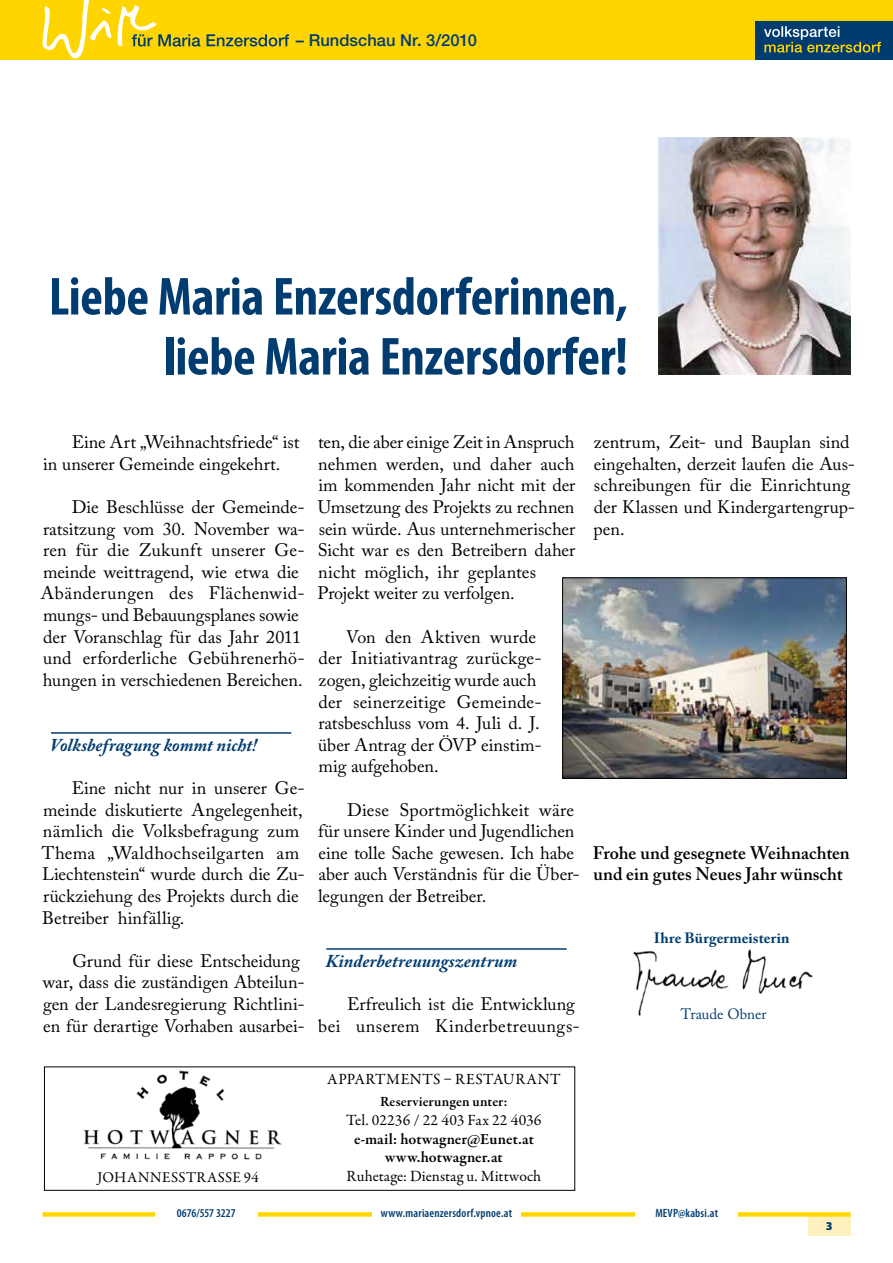
<style>
.page{position:relative;width:893px;height:1263px;background:#fff}
.page>*{position:absolute;margin:0;border:0;box-sizing:border-box;transform-origin:0 0}
.t1{font:700 condensed 54px/60px "Myriad Pro";letter-spacing:-.005em;color:#003c70;text-align:right}
.t2{font:18px/21.6px "Adobe Caslon Pro";color:#000}
.t3{font:600 18px/21.6px "Adobe Caslon Pro";color:#000}
.t4{font:18px/21.6px "Adobe Caslon Pro";letter-spacing:.02em;color:#000;text-align:right}
.t5{font:italic 700 18px "Adobe Caslon Pro";color:#003c70}
.t6{font:500 16.5px "Helvetica Neue";letter-spacing:.005em;color:#003c70}
.t7{font:15.75px "Garamond Premr Pro";letter-spacing:.005em;color:#000}
.t8{font:600 15.75px/18.9px "Garamond Premr Pro";color:#000;text-align:center}
.t9{font:15.6px "Garamond Premr Pro";letter-spacing:.025em;color:#000}
.t10{font:15px "Garamond Premr Pro";letter-spacing:.01em;color:#000}
.t11{font:700 14.85px "Adobe Caslon Pro";letter-spacing:.01em;color:#003c70}
.t12{font:14.85px "Adobe Caslon Pro";color:#003c70}
.t13{font:600 14.25px "Garamond Premr Pro";letter-spacing:.01em;color:#000}
.t14{font:600 condensed 12px "Myriad Pro";letter-spacing:.015em;color:#003c70}
.t15{font:600 condensed 12px "Myriad Pro";letter-spacing:-.01em;color:#003c70}
.t16{font:900 12px "Myriad Pro";color:#003c70}
</style>
<div class="page">
<div style="left:0;top:0;width:893px;height:59px;background:#ffd500"></div>
<div style="left:755px;top:21px;width:138px;height:38px;background:#003c70"></div>
<svg style="left:764px;top:26px;width:117px;height:27px"></svg>
<svg style="left:41px;top:0;width:248px;height:60px"></svg>
<div style="left:808px;top:1214px;width:42px;height:21px;background:#fff1be"></div>
<div style="left:43px;top:1212px;width:807px;height:5px;background:#ffd500"></div>
<div style="left:636px;top:1203px;width:102px;height:20px;background:#fff"></div>
<div style="left:155px;top:1203px;width:102px;height:20px;background:#fff"></div>
<div style="left:372px;top:1203px;width:149px;height:20px;background:#fff"></div>
<hr style="left:51px;top:732px;width:240px;height:2px;background:#003c70">
<hr style="left:326px;top:948px;width:241px;height:2px;background:#003c70">
<img style="left:633px;top:949px;width:180px;height:66px">
<div style="left:44px;top:1066px;width:531px;height:125px;border:1px solid #000"></div>
<img style="left:83px;top:1070px;width:199px;height:90px">
<img style="left:659px;top:137px;width:191px;height:237px">
<img style="left:564px;top:580px;width:280px;height:196px">
<div style="left:562px;top:578px;width:284px;height:200px;border:1px solid #000"></div>
<p class="t6" style="left:296px;top:31px;width:183px">– Rundschau Nr. 3/2010</p>
<h1 class="t1" style="left:49px;top:265px;width:580px">Liebe Maria Enzersdorferinnen, liebe Maria Enzersdorfer!</h1>
<p class="t2" style="left:43px;top:431px;width:258px;text-indent:29px">Eine Art „Weihnachtsfriede“ ist in unserer Gemeinde eingekehrt.</p>
<p class="t2" style="left:41px;top:496px;width:265px;text-indent:31px">Die Beschlüsse der Gemeinde&shy;ratsitzung vom 30. November wa&shy;ren für die Zukunft unserer Ge&shy;meinde weittragend, wie etwa die<br>Abänderungen des Flächenwid&shy;mungs- und Bebauungsplanes sowie der Voranschlag für das Jahr 2011 und erforderliche Gebührenerhö&shy;hungen in verschiedenen Bereichen.</p>
<p class="t5" style="left:50px;top:734px;width:208px">Volksbefragung kommt nicht!</p>
<p class="t2" style="left:42px;top:777px;width:264px;text-indent:30px">Eine nicht nur in unserer Ge&shy;meinde diskutierte Angelegenheit, nämlich die Volksbefragung zum<br>Thema „Waldhochseilgarten am<br>Liechtenstein“ wurde durch die Zu&shy;rückziehung des Projekts durch die<br>Betreiber hinfällig.</p>
<p class="t2" style="left:43px;top:950px;width:263px;text-indent:30px">Grund für diese Entscheidung war, dass die zuständigen Abteilun&shy;gen der Landesregierung Richtlini&shy;en für derartige Vorhaben ausarbei-</p>
<p class="t2" style="left:318px;top:431px;width:259px">ten, die aber einige Zeit in Anspruch nehmen werden, und daher auch im kommenden Jahr nicht mit der<br>Umsetzung des Projekts zu rechnen sein würde. Aus unternehmerischer<br>Sicht war es den Betreibern daher nicht möglich, ihr geplantes<br>Projekt weiter zu verfolgen.</p>
<p class="t2" style="left:318px;top:626px;width:225px;text-indent:28px">Von den Aktiven wurde der Initiativantrag zurückge&shy;zogen, gleichzeitig wurde auch der seinerzeitige Gemeinde&shy;ratsbeschluss vom 4. Juli d. J. über Antrag der ÖVP einstim&shy;mig aufgehoben.</p>
<p class="t2" style="left:318px;top:798px;width:263px;text-indent:29px">Diese Sportmöglichkeit wäre für unsere Kinder und Jugendlichen eine tolle Sache gewesen. Ich habe aber auch Verständnis für die Über&shy;legungen der Betreiber.</p>
<p class="t5" style="left:325px;top:950px;width:193px">Kinderbetreuungszentrum</p>
<p class="t4" style="left:318px;top:993px;width:263px">Erfreulich ist die Entwicklung<br>bei unserem Kinderbetreuungs-</p>
<p class="t2" style="left:594px;top:431px;width:263px">zentrum, Zeit- und Bauplan sind eingehalten, derzeit laufen die Aus&shy;schreibungen für die Einrichtung der Klassen und Kindergartengrup&shy;pen.</p>
<p class="t3" style="left:593px;top:842px;width:258px">Frohe und gesegnete Weihnachten und ein gutes Neues Jahr wünscht</p>
<p class="t11" style="left:654px;top:929px;width:137px">Ihre Bürgermeisterin</p>
<p class="t12" style="left:681px;top:1005px;width:87px">Traude Obner</p>
<p class="t9" style="left:327px;top:1070px;width:72px">APPARTMEN</p>
<p class="t9" style="left:422px;top:1070px;width:140px">TS – RESTAURANT</p>
<p class="t13" style="left:380px;top:1093px;width:129px">Reservierungen unter:</p>
<p class="t7" style="left:346px;top:1110px;width:197px">TEL. 02236 / 22 403 FAX 22 4036</p>
<p class="t8" style="left:354px;top:1129px;width:181px">e-mail: hotwagner@Eunet.at www.hotwagner.at</p>
<p class="t10" style="left:98px;top:1168px;width:28px">JOHANNESS</p>
<p class="t10" style="left:186px;top:1168px;width:31px">TRASSE</p>
<p class="t10" style="left:244px;top:1168px;width:16px">94</p>
<p class="t7" style="left:347px;top:1167px;width:196px">RUHETAGE: DIENSTAG U. MITTWOCH</p>
<p class="t15" style="left:177px;top:1206px;width:60px">0676/557 3227</p>
<p class="t14" style="left:381px;top:1206px;width:133px">www.mariaenzersdorf.vpnoe.at</p>
<p class="t14" style="left:655px;top:1206px;width:64px">MEVP@kabsi.at</p>
<p class="t16" style="left:826px;top:1218px;width:8px">3</p>
</div>
